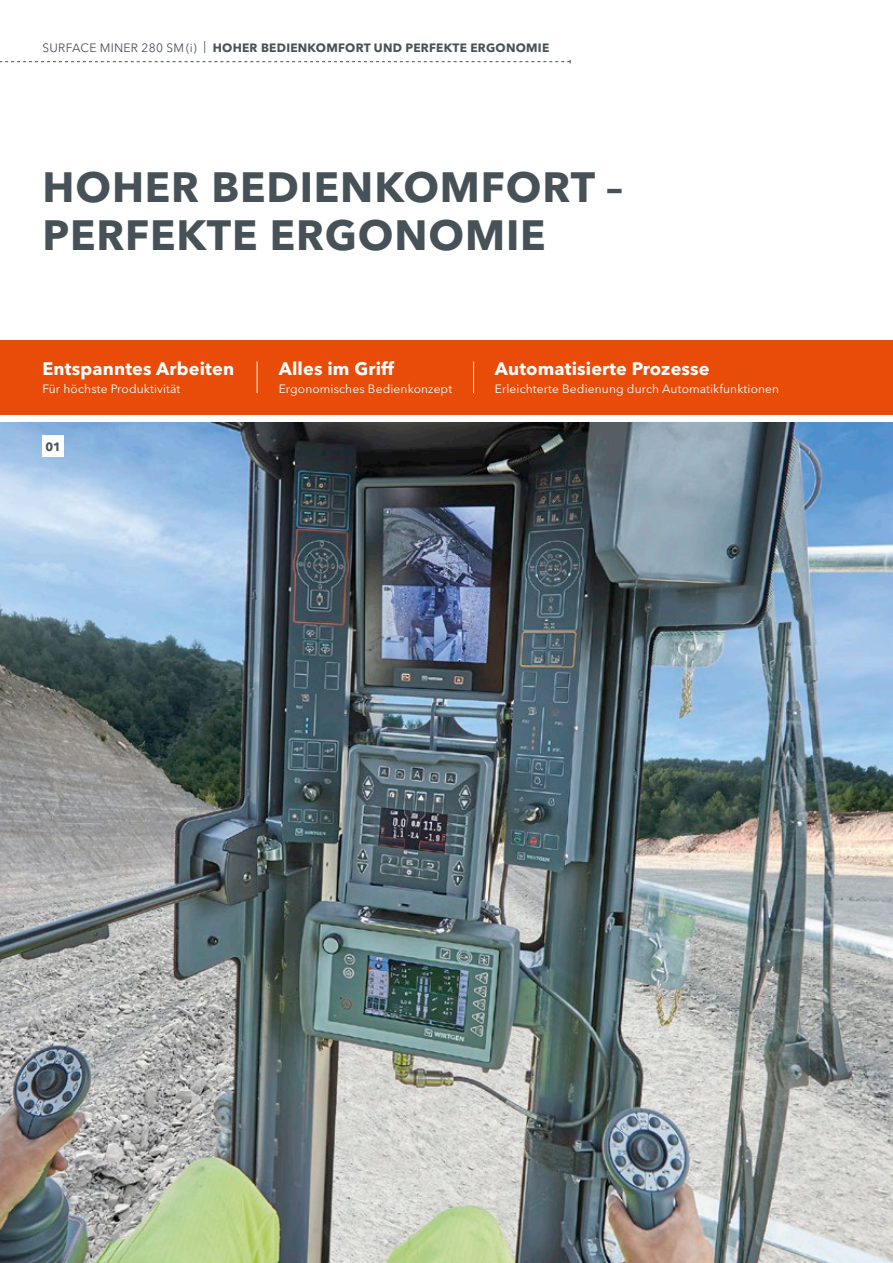
<style>
.page{position:relative;width:893px;height:1263px;background:#fff}
.page>*{position:absolute;margin:0;border:0;box-sizing:border-box;transform-origin:0 0}
.t1{font:700 42px/48px "Avenir Next LT Pro";letter-spacing:.02em;color:#465257}
.t2{font:700 18px "Avenir Next LT Pro";letter-spacing:.01em;color:#fff}
.t3{font:12px "Avenir Next LT Pro";letter-spacing:.01em;color:#fff}
.t4{font:700 12px "Avenir Next LT Pro";letter-spacing:.02em;color:#465257}
.s1{font-weight:400}
</style>
<div class="page">
<svg style="left:0;top:60px;width:571px;height:3px"></svg>
<img style="left:0;top:423px;width:893px;height:840px">
<div style="left:0;top:340px;width:893px;height:74px;background:#e84c08"></div>
<hr style="left:257px;top:361px;width:1px;height:32px;background:#fff">
<div style="left:43px;top:436px;width:21px;height:21px;background:#fff"></div>
<hr style="left:473px;top:361px;width:1px;height:32px;background:#fff">
<p class="t4" style="left:43px;top:40px;width:508px"><span class="s1">SURFACE MINER 280 SM (i) |</span> HOHER BEDIENKOMFORT UND PERFEKTE ERGONOMIE</p>
<h1 class="t1" style="left:43px;top:163px;width:582px">HOHER BEDIENKOMFORT –<br>PERFEKTE ERGONOMIE</h1>
<h2 class="t2" style="left:43px;top:358px;width:193px">Entspanntes Arbeiten</h2>
<p class="t3" style="left:43px;top:382px;width:139px">Für höchste Produktivität</p>
<p class="t4" style="left:45px;top:439px;width:17px">01</p>
<h2 class="t2" style="left:279px;top:358px;width:117px">Alles im Griff</h2>
<p class="t3" style="left:279px;top:382px;width:175px">Ergonomisches Bedienkonzept</p>
<h2 class="t2" style="left:495px;top:358px;width:216px">Automatisierte Prozesse</h2>
<p class="t3" style="left:495px;top:382px;width:286px">Erleichterte Bedienung durch Automatikfunktionen</p>
</div>
